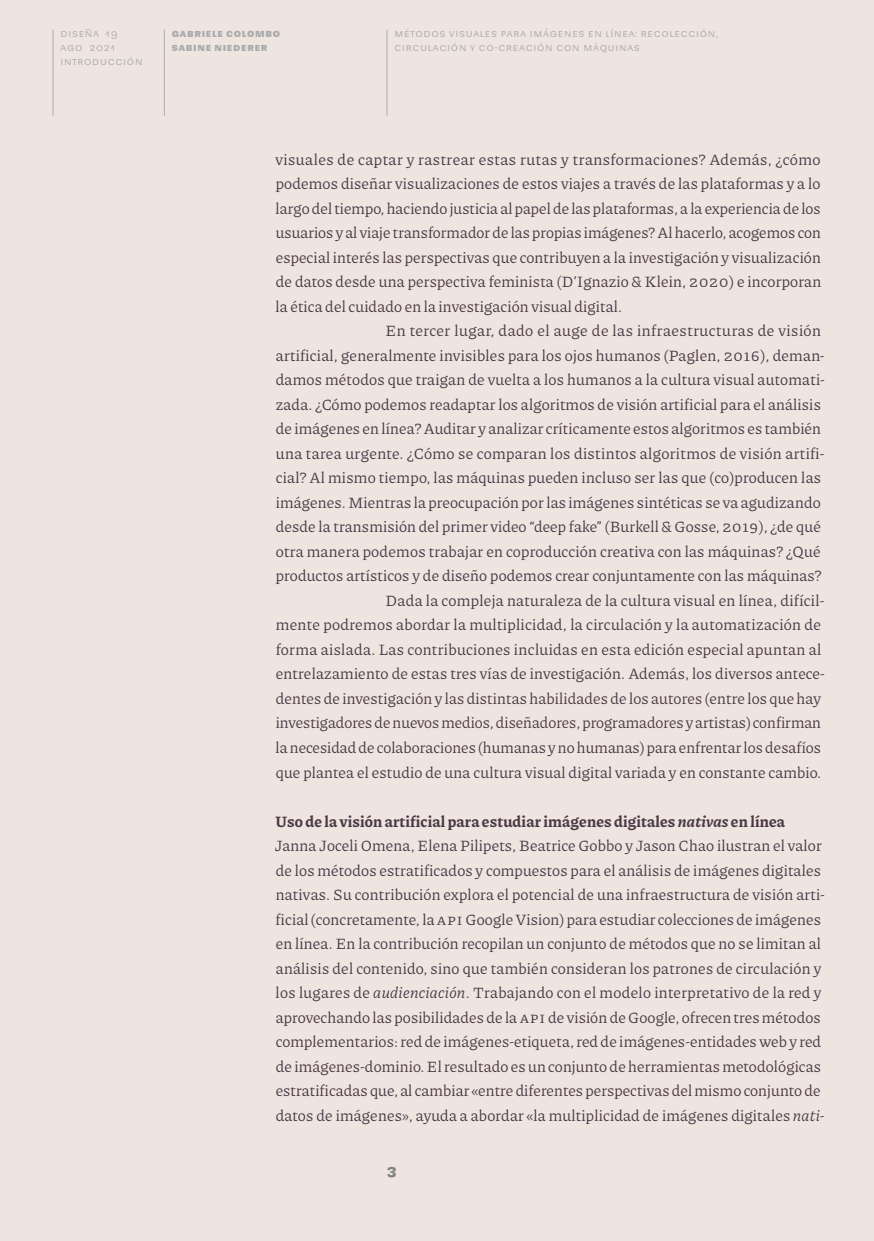
<style>
.page{position:relative;width:874px;height:1241px;background:#fff}
.page>*{position:absolute;margin:0;border:0;box-sizing:border-box;transform-origin:0 0}
.Texto_con_sangría{font:15.75px/24.5px "Piazzolla";letter-spacing:.01em;color:#4b3844}
.Texto_sin_sangría{font:15.75px/24.5px "Piazzolla";letter-spacing:.01em;color:#4b3844}
.Subtítulo_2{font:700 15.75px "Piazzolla";letter-spacing:.01em;color:#4b3844}
.t1{font:700 14px "Sudamerican Grotesk";color:#828282}
.t2{font:10.5px/14px "Sudamerican Grotesk";letter-spacing:.07em;color:#ababab}
.t3{font:700 10.5px/14px "Sudamerican Grotesk";letter-spacing:.07em;color:#ababab}
.s1{font-style:italic}
</style>
<div class="page">
<div style="left:0;top:0;width:873px;height:1240px;background:#eee5e1"></div>
<hr style="left:52px;top:30px;width:1px;height:85px;background:#ababab">
<hr style="left:164px;top:30px;width:1px;height:85px;background:#ababab">
<hr style="left:386px;top:30px;width:1px;height:85px;background:#ababab">
<p class="t2" style="left:60px;top:26px;width:84px">Diseña 19<br>ago 2021 introducción</p>
<p class="t3" style="left:172px;top:26px;width:110px">Gabriele Colombo<br>Sabine Niederer</p>
<p class="t2" style="left:394px;top:26px;width:325px">Métodos visuales para imágenes en línea: recolección, circulación y co-creación con máquinas</p>
<p class="Texto_con_sangría" style="left:275px;top:146px;width:547px;text-align:justify">visuales de captar y rastrear estas rutas y transformaciones? Además, ¿cómo podemos diseñar visualizaciones de estos viajes a través de las plataformas y a lo largo del tiempo, haciendo justicia al papel de las plataformas, a la experiencia de los usuarios y al viaje transformador de las propias imágenes? Al hacerlo, acogemos con especial interés las perspectivas que contribuyen a la investigación y visualización de datos desde una perspectiva feminista (DʼIgnazio &amp; Klein, 2020) e incorporan la ética del cuidado en la investigación visual digital.</p>
<p class="Texto_con_sangría" style="left:275px;top:318px;width:550px;text-indent:110px">En tercer lugar, dado el auge de las infraestructuras de visión artificial, generalmente invisibles para los ojos humanos (Paglen, 2016), deman&shy;damos métodos que traigan de vuelta a los humanos a la cultura visual automati&shy;zada. ¿Cómo podemos readaptar los algoritmos de visión artificial para el análisis de imágenes en línea? Auditar y analizar críticamente estos algoritmos es también una tarea urgente. ¿Cómo se comparan los distintos algoritmos de visión artifi&shy;cial? Al mismo tiempo, las máquinas pueden incluso ser las que (co)producen las imágenes. Mientras la preocupación por las imágenes sintéticas se va agudizando desde la transmisión del primer video “deep fake” (Burkell &amp; Gosse, 2019), ¿de qué otra manera podemos trabajar en coproducción creativa con las máquinas? ¿Qué productos artísticos y de diseño podemos crear conjuntamente con las máquinas?</p>
<p class="Texto_con_sangría" style="left:275px;top:587px;width:550px;text-indent:110px">Dada la compleja naturaleza de la cultura visual en línea, difícil&shy;mente podremos abordar la multiplicidad, la circulación y la automatización de forma aislada. Las contribuciones incluidas en esta edición especial apuntan al entrelazamiento de estas tres vías de investigación. Además, los diversos antece&shy;dentes de investigación y las distintas habilidades de los autores (entre los que hay investigadores de nuevos medios, diseñadores, programadores y artistas) confirman la necesidad de colaboraciones (humanas y no humanas) para enfrentar los desafíos que plantea el estudio de una cultura visual digital variada y en constante cambio.</p>
<p class="Subtítulo_2" style="left:275px;top:810px;width:511px">Uso de la visión artificial para estudiar imágenes digitales <span class="s1">nativas</span> en línea</p>
<p class="Texto_sin_sangría" style="left:275px;top:832px;width:551px">Janna Joceli Omena, Elena Pilipets, Beatrice Gobbo y Jason Chao ilustran el valor de los métodos estratificados y compuestos para el análisis de imágenes digitales nativas. Su contribución explora el potencial de una infraestructura de visión arti&shy;ficial (concretamente, la API Google Vision) para estudiar colecciones de imágenes en línea. En la contribución recopilan un conjunto de métodos que no se limitan al análisis del contenido, sino que también consideran los patrones de circulación y los lugares de <span class="s1">audienciación</span>. Trabajando con el modelo interpretativo de la red y aprovechando las posibilidades de la API de visión de Google, ofrecen tres métodos complementarios: red de imágenes-etiqueta, red de imágenes-entidades web y red de imágenes-dominio. El resultado es un conjunto de herramientas metodológicas estratificadas que, al cambiar «entre diferentes perspectivas del mismo conjunto de datos de imágenes», ayuda a abordar «la multiplicidad de imágenes digitales <span class="s1">nati-</span></p>
<p class="t1" style="left:386px;top:1158px;width:12px">3</p>
</div>
